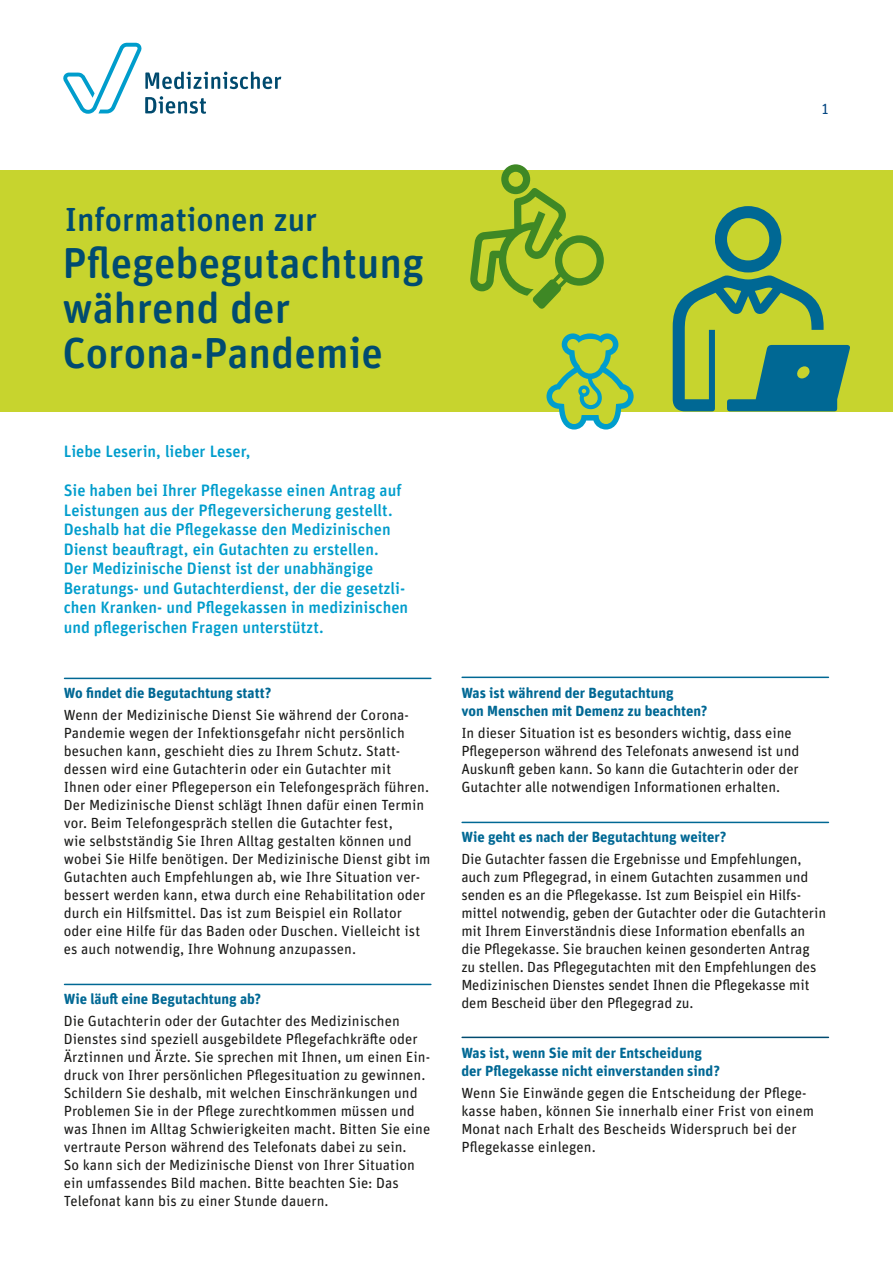
<style>
.page{position:relative;width:893px;height:1263px;background:#fff}
.page>*{position:absolute;margin:0;border:0;box-sizing:border-box;transform-origin:0 0}
.Titel_H1{font:500 43.2px/45px "Unit Rounded Pro";color:#004b70}
.Titel_H1-2{font:500 33.3px "Unit Rounded Pro";color:#004b70}
.Einleser{font:500 16.5px/19.5px "Unit Rounded Pro";color:#009dcc}
.t1{font:14.7px/18px "Unit Rounded Pro";color:#1a1a18}
.Absatzheadline{font:700 14.7px/18px "Unit Rounded Pro";color:#006894}
.t2{font:14.7px "Unit Rounded OT";color:#064882}
</style>
<div class="page">
<div style="left:0;top:170px;width:893px;height:241px;background:#c7d42e"></div>
<hr style="left:65px;top:678px;width:366px;height:1px;background:#006894">
<hr style="left:65px;top:984px;width:366px;height:1px;background:#006894">
<hr style="left:462px;top:677px;width:366px;height:1px;background:#006894">
<hr style="left:462px;top:822px;width:366px;height:1px;background:#006894">
<hr style="left:462px;top:1037px;width:366px;height:1px;background:#004b70">
<svg style="left:470px;top:164px;width:134px;height:145px"></svg>
<svg style="left:673px;top:206px;width:177px;height:205px"></svg>
<svg style="left:546px;top:333px;width:88px;height:96px"></svg>
<svg style="left:63px;top:43px;width:218px;height:71px"></svg>
<p class="t2" style="left:821px;top:100px;width:10px">1</p>
<h1 class="Titel_H1-2" style="left:65px;top:196px;width:254px">Informationen zur</h1>
<h1 class="Titel_H1" style="left:63px;top:238px;width:363px">Pflegebegutachtung</h1>
<h1 class="Titel_H1" style="left:63px;top:283px;width:322px">während der<br>Corona-Pandemie</h1>
<p class="Einleser" style="left:64px;top:441px;width:188px">Liebe Leserin, lieber Leser,</p>
<p class="Einleser" style="left:64px;top:480px;width:346px">Sie haben bei Ihrer Pflegekasse einen Antrag auf Leistungen aus der Pflegeversicherung gestellt.<br>Deshalb hat die Pflegekasse den Medizinischen Dienst beauftragt, ein Gutachten zu erstellen.<br>Der Medizinische Dienst ist der unabhängige Beratungs- und Gutachterdienst, der die gesetzli&shy;chen Kranken- und Pflegekassen in medizinischen und pflegerischen Fragen unterstützt.</p>
<p class="Absatzheadline" style="left:64px;top:683px;width:209px">Wo findet die Begutachtung statt?</p>
<p class="t1" style="left:64px;top:705px;width:368px">Wenn der Medizinische Dienst Sie während der Corona-Pandemie wegen der Infektionsgefahr nicht persönlich besuchen kann, geschieht dies zu Ihrem Schutz. Statt&shy;dessen wird eine Gutachterin oder ein Gutachter mit Ihnen oder einer Pflegeperson ein Telefongespräch führen.<br>Der Medizinische Dienst schlägt Ihnen dafür einen Termin vor. Beim Telefongespräch stellen die Gutachter fest,<br>wie selbstständig Sie Ihren Alltag gestalten können und wobei Sie Hilfe benötigen. Der Medizinische Dienst gibt im Gutachten auch Empfehlungen ab, wie Ihre Situation ver&shy;bessert werden kann, etwa durch eine Rehabilitation oder durch ein Hilfsmittel. Das ist zum Beispiel ein Rollator oder eine Hilfe für das Baden oder Duschen. Vielleicht ist es auch notwendig, Ihre Wohnung anzupassen.</p>
<p class="Absatzheadline" style="left:64px;top:989px;width:199px">Wie läuft eine Begutachtung ab?</p>
<p class="t1" style="left:64px;top:1011px;width:368px">Die Gutachterin oder der Gutachter des Medizinischen Dienstes sind speziell ausgebildete Pflegefachkräfte oder Ärztinnen und Ärzte. Sie sprechen mit Ihnen, um einen Ein&shy;druck von Ihrer persönlichen Pflegesituation zu gewinnen.<br>Schildern Sie deshalb, mit welchen Einschränkungen und Problemen Sie in der Pflege zurechtkommen müssen und was Ihnen im Alltag Schwierigkeiten macht. Bitten Sie eine vertraute Person während des Telefonats dabei zu sein.<br>So kann sich der Medizinische Dienst von Ihrer Situation ein umfassendes Bild machen. Bitte beachten Sie: Das Telefonat kann bis zu einer Stunde dauern.</p>
<p class="Absatzheadline" style="left:461px;top:683px;width:247px">Was ist während der Begutachtung<br>von Menschen mit Demenz zu beachten?</p>
<p class="t1" style="left:461px;top:723px;width:339px">In dieser Situation ist es besonders wichtig, dass eine Pflegeperson während des Telefonats anwesend ist und Auskunft geben kann. So kann die Gutachterin oder der Gutachter alle notwendigen Informationen erhalten.</p>
<p class="Absatzheadline" style="left:461px;top:827px;width:267px">Wie geht es nach der Begutachtung weiter?</p>
<p class="t1" style="left:461px;top:849px;width:366px">Die Gutachter fassen die Ergebnisse und Empfehlungen, auch zum Pflegegrad, in einem Gutachten zusammen und senden es an die Pflegekasse. Ist zum Beispiel ein Hilfs&shy;mittel notwendig, geben der Gutachter oder die Gutachterin mit Ihrem Einverständnis diese Information ebenfalls an die Pflegekasse. Sie brauchen keinen gesonderten Antrag zu stellen. Das Pflegegutachten mit den Empfehlungen des Medizinischen Dienstes sendet Ihnen die Pflegekasse mit dem Bescheid über den Pflegegrad zu.</p>
<p class="Absatzheadline" style="left:461px;top:1043px;width:260px">Was ist, wenn Sie mit der Entscheidung der Pflegekasse nicht einverstanden sind?</p>
<p class="t1" style="left:461px;top:1083px;width:354px">Wenn Sie Einwände gegen die Entscheidung der Pflege&shy;kasse haben, können Sie innerhalb einer Frist von einem Monat nach Erhalt des Bescheids Widerspruch bei der Pflegekasse einlegen.</p>
</div>
